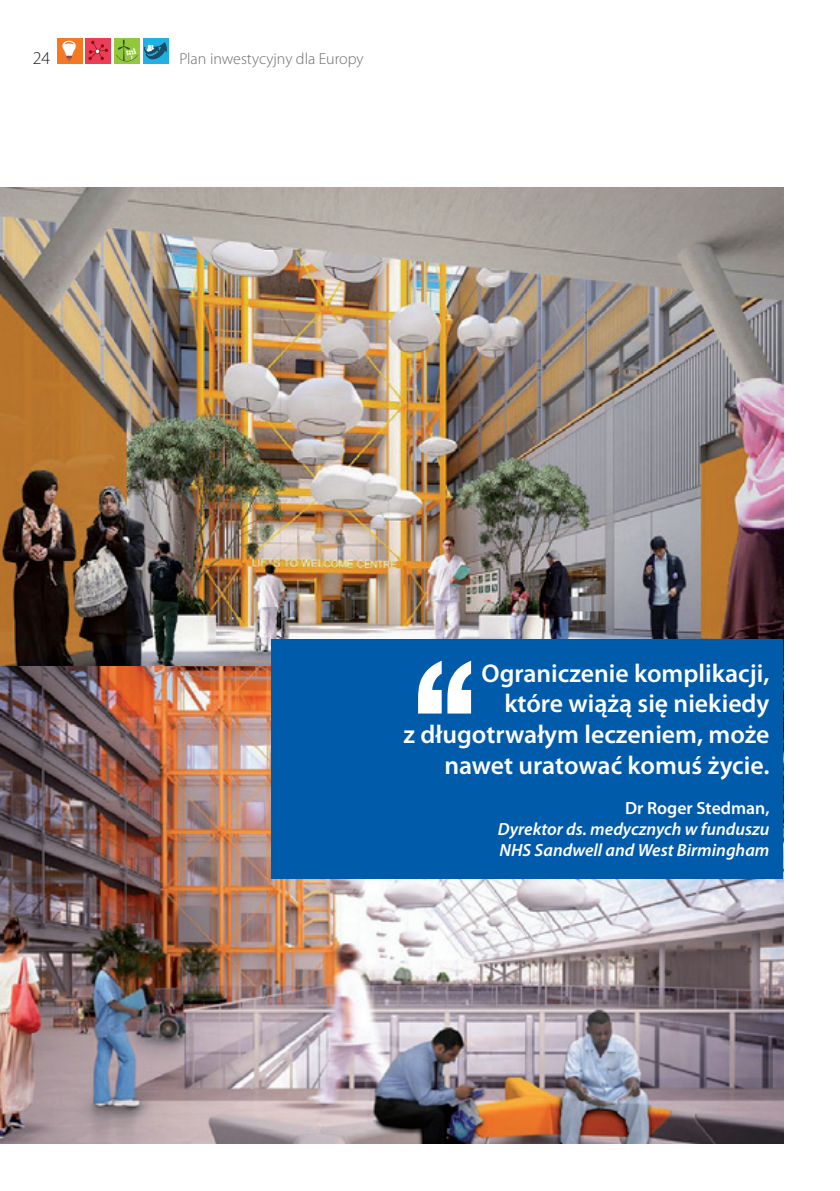
<style>
.page{position:relative;width:840px;height:1191px;background:#fff}
.page>*{position:absolute;margin:0;border:0;box-sizing:border-box;transform-origin:0 0}
.t1{font:600 25.8px/31px "Myriad Pro";color:#fff;text-align:right}
.t2{font:300 18px "Myriad Pro";color:#231f20}
.t3{font:italic 600 17.8px/21.2px "Myriad Pro";color:#fff}
.t4{font:600 17.8px "Myriad Pro";color:#fff}
.t5{font:300 16px "Myriad Pro";color:#6c6d70}
</style>
<div class="page">
<div style="left:57px;top:38px;width:26px;height:26px;background:#f47921"></div>
<div style="left:143px;top:38px;width:25px;height:26px;background:#1fb0e6"></div>
<div style="left:114px;top:38px;width:26px;height:26px;background:#94c83c"></div>
<div style="left:85px;top:38px;width:26px;height:26px;background:#ee3d56"></div>
<svg style="left:62px;top:41px;width:14px;height:20px"></svg>
<svg style="left:88px;top:41px;width:20px;height:19px"></svg>
<svg style="left:116px;top:39px;width:51px;height:22px"></svg>
<img style="left:0;top:666px;width:782px;height:477px">
<img style="left:0;top:188px;width:782px;height:478px">
<div style="left:271px;top:639px;width:511px;height:240px;background:#015bab"></div>
<svg style="left:418px;top:660px;width:53px;height:53px"></svg>
<p class="t2" style="left:33px;top:48px;width:19px">24</p>
<p class="t5" style="left:179px;top:50px;width:186px">Plan inwestycyjny dla Europy</p>
<p class="t1" style="left:403px;top:658px;width:367px">Ograniczenie komplikacji,<br>które wiążą się niekiedy<br>z długotrwałym leczeniem, może nawet uratować komuś życie.</p>
<p class="t4" style="left:624px;top:798px;width:146px">Dr Roger Stedman,</p>
<p class="t3" style="left:497px;top:819px;width:273px">Dyrektor ds. medycznych w funduszu<br>NHS Sandwell and West Birmingham</p>
</div>
